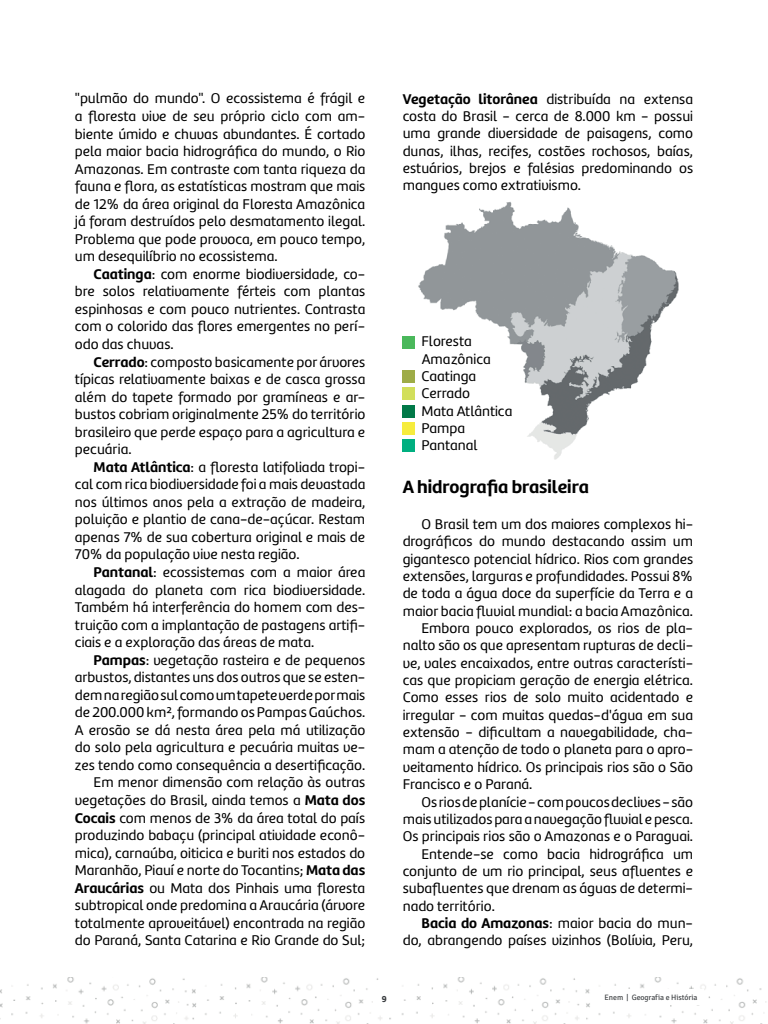
<style>
.page{position:relative;width:768px;height:1024px;background:#fff}
.page>*{position:absolute;margin:0;border:0;box-sizing:border-box;transform-origin:0 0}
.t1{font:700 18.4px "Marine UP";color:#000}
.t2{font:14.6px/17.5px "Marine UP";color:#000;text-align:justify}
.t3{font:700 9.2px "Signika Negative";color:#393c3f}
.t4{font:7.8px "Signika Negative";letter-spacing:-.01em;color:#393c3f}
.s1{font-weight:700}
</style>
<div class="page">
<img style="left:0;top:978px;width:766px;height:46px">
<div style="left:373px;top:986px;width:23px;height:22px;background:#fff"></div>
<div style="left:596px;top:989px;width:107px;height:15px;background:#fff"></div>
<div style="left:403px;top:336px;width:12px;height:12px;background:#4ab85b"></div>
<div style="left:403px;top:388px;width:12px;height:12px;background:#d2df5b"></div>
<div style="left:403px;top:440px;width:12px;height:12px;background:#00af80"></div>
<div style="left:403px;top:370px;width:12px;height:12px;background:#9eac47"></div>
<div style="left:403px;top:422px;width:12px;height:13px;background:#f6ec3d"></div>
<div style="left:403px;top:405px;width:12px;height:12px;background:#017948"></div>
<img style="left:418px;top:202px;width:260px;height:258px">
<p class="t2" style="left:75px;top:90px;width:292px">"pulmão do mundo". O ecossistema é frágil e a floresta vive de seu próprio ciclo com am&shy;biente úmido e chuvas abundantes. É cortado pela maior bacia hidrográfica do mundo, o Rio Amazonas. Em contraste com tanta riqueza da fauna e flora, as estatísticas mostram que mais de 12% da área original da Floresta Amazônica já foram destruídos pelo desmatamento ilegal.<br>Problema que pode provoca, em pouco tempo, um desequilíbrio no ecossistema.</p>
<p class="t2" style="left:75px;top:265px;width:292px;text-indent:19px"><span class="s1">Caatinga</span>: com enorme biodiversidade, co&shy;bre solos relativamente férteis com plantas espinhosas e com pouco nutrientes. Contrasta com o colorido das flores emergentes no perí&shy;odo das chuvas.</p>
<p class="t2" style="left:75px;top:353px;width:292px;text-indent:19px"><span class="s1">Cerrado</span>: composto basicamente por árvores típicas relativamente baixas e de casca grossa além do tapete formado por gramíneas e ar&shy;bustos cobriam originalmente 25% do território brasileiro que perde espaço para a agricultura e pecuária.</p>
<p class="t2" style="left:75px;top:458px;width:292px;text-indent:19px"><span class="s1">Mata Atlântica</span>: a floresta latifoliada tropi&shy;cal com rica biodiversidade foi a mais devastada nos últimos anos pela a extração de madeira, poluição e plantio de cana-de-açúcar. Restam apenas 7% de sua cobertura original e mais de 70% da população vive nesta região.</p>
<p class="t2" style="left:75px;top:563px;width:292px;text-indent:19px"><span class="s1">Pantanal</span>: ecossistemas com a maior área alagada do planeta com rica biodiversidade.<br>Também há interferência do homem com des&shy;truição com a implantação de pastagens artifi&shy;ciais e a exploração das áreas de mata.</p>
<p class="t2" style="left:75px;top:651px;width:292px;text-align:right"><span class="s1">Pampas</span>: vegetação rasteira e de pequenos arbustos, distantes uns dos outros que se esten&shy;dem na região sul como um tapete verde por mais de 200.000 km², formando os Pampas Gaúchos.<br>A erosão se dá nesta área pela má utilização do solo pela agricultura e pecuária muitas ve&shy;zes tendo como consequência a desertificação.<br>Em menor dimensão com relação às outras vegetações do Brasil, ainda temos a <span class="s1">Mata dos Cocais</span> com menos de 3% da área total do país produzindo babaçu (principal atividade econô&shy;mica), carnaúba, oiticica e buriti nos estados do Maranhão, Piauí e norte do Tocantins; <span class="s1">Mata das Araucárias</span> ou Mata dos Pinhais uma floresta subtropical onde predomina a Araucária (árvore totalmente aproveitável) encontrada na região do Paraná, Santa Catarina e Rio Grande do Sul;</p>
<p class="t2" style="left:403px;top:90px;width:292px"><span class="s1">Vegetação litorânea</span> distribuída na extensa costa do Brasil - cerca de 8.000 km - possui uma grande diversidade de paisagens, como dunas, ilhas, recifes, costões rochosos, baías, estuários, brejos e falésias predominando os mangues como extrativismo.</p>
<p class="t2" style="left:421px;top:333px;width:92px;text-align:left">Floresta<br>Amazônica<br>Caatinga<br>Cerrado<br>Mata Atlântica<br>Pampa<br>Pantanal</p>
<p class="t1" style="left:403px;top:475px;width:188px">A hidrografia brasileira</p>
<p class="t2" style="left:421px;top:515px;width:273px">O Brasil tem um dos maiores complexos hi-</p>
<p class="t2" style="left:403px;top:533px;width:292px">drográficos do mundo destacando assim um</p>
<p class="t2" style="left:403px;top:550px;width:292px">gigantesco potencial hídrico. Rios com grandes</p>
<p class="t2" style="left:403px;top:567px;width:292px">extensões, larguras e profundidades. Possui 8%</p>
<p class="t2" style="left:403px;top:585px;width:292px">de toda a água doce da superfície da Terra e a</p>
<p class="t2" style="left:403px;top:602px;width:292px">maior bacia fluvial mundial: a bacia Amazônica.</p>
<p class="t2" style="left:421px;top:619px;width:273px">Embora pouco explorados, os rios de pla-</p>
<p class="t2" style="left:403px;top:637px;width:292px">nalto são os que apresentam rupturas de decli-</p>
<p class="t2" style="left:403px;top:654px;width:292px">ve, vales encaixados, entre outras característi-</p>
<p class="t2" style="left:403px;top:672px;width:292px">cas que propiciam geração de energia elétrica.</p>
<p class="t2" style="left:403px;top:689px;width:292px">Como esses rios de solo muito acidentado e</p>
<p class="t2" style="left:403px;top:706px;width:292px">irregular - com muitas quedas-d'água em sua</p>
<p class="t2" style="left:403px;top:724px;width:292px">extensão - dificultam a navegabilidade, cha-</p>
<p class="t2" style="left:403px;top:741px;width:292px">mam a atenção de todo o planeta para o apro-</p>
<p class="t2" style="left:403px;top:758px;width:292px">veitamento hídrico. Os principais rios são o São</p>
<p class="t2" style="left:403px;top:776px;width:131px">Francisco e o Paraná.</p>
<p class="t2" style="left:421px;top:793px;width:273px">Os rios de planície - com poucos declives - são</p>
<p class="t2" style="left:403px;top:810px;width:292px">mais utilizados para a navegação fluvial e pesca.</p>
<p class="t2" style="left:403px;top:828px;width:292px">Os principais rios são o Amazonas e o Paraguai.</p>
<p class="t2" style="left:421px;top:845px;width:273px">Entende-se como bacia hidrográfica um</p>
<p class="t2" style="left:403px;top:862px;width:292px">conjunto de um rio principal, seus afluentes e</p>
<p class="t2" style="left:403px;top:880px;width:292px">subafluentes que drenam as águas de determi-</p>
<p class="t2" style="left:403px;top:897px;width:94px">nado território.</p>
<p class="t2" style="left:421px;top:914px;width:273px"><span class="s1">Bacia do Amazonas</span>: maior bacia do mun-</p>
<p class="t2" style="left:403px;top:932px;width:292px">do, abrangendo países vizinhos (Bolívia, Peru,</p>
<p class="t3" style="left:382px;top:994px;width:6px">9</p>
<p class="t4" style="left:605px;top:993px;width:94px">Enem | Geografia e História</p>
</div>
